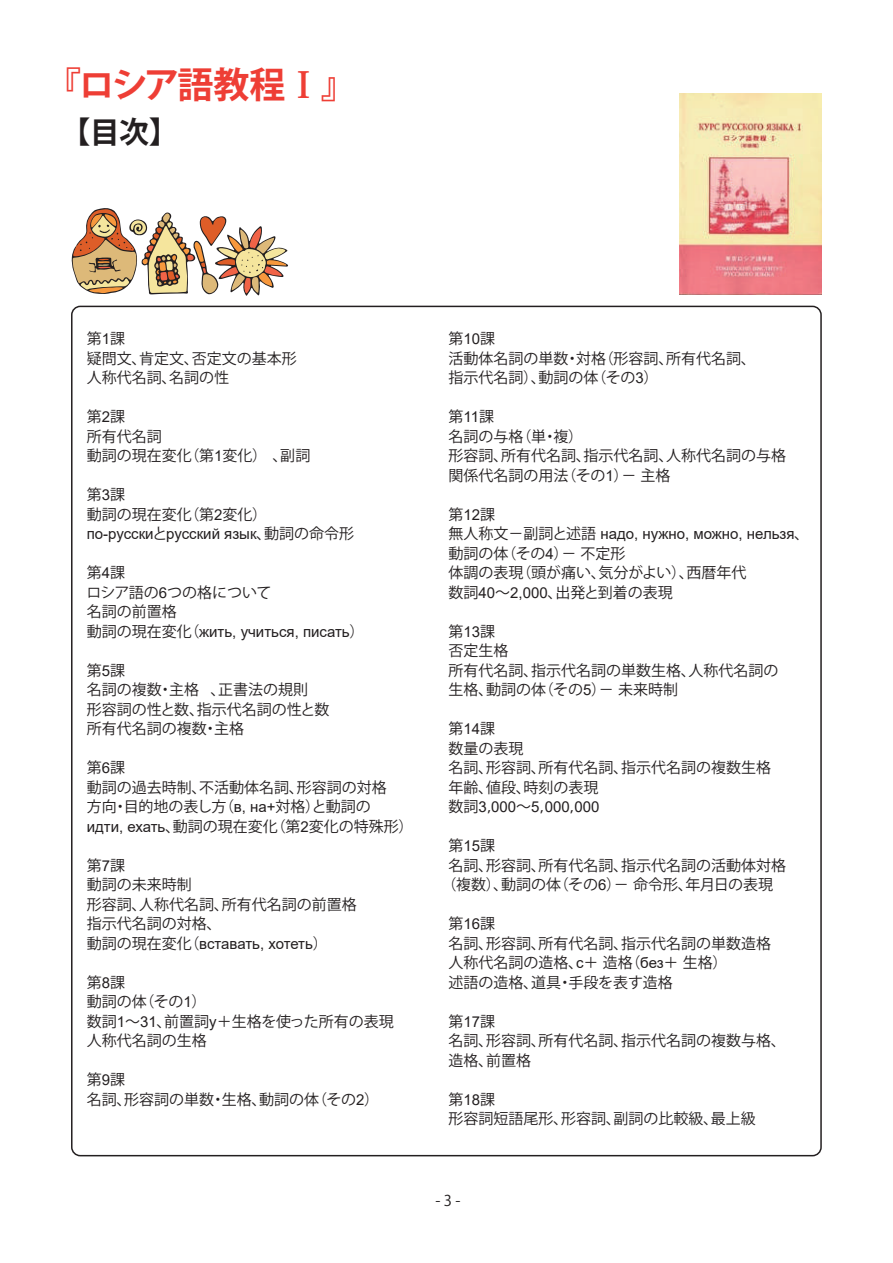
<style>
.page{position:relative;width:893px;height:1263px;background:#fff}
.page>*{position:absolute;margin:0;border:0;box-sizing:border-box;transform-origin:0 0}
.t1{font:700 36px "Koz Go Pr 6 N";letter-spacing:-.06em;color:#ee3e35}
.t2{font:700 30px "Koz Go Pr 6 N";color:#231f20}
.t3{font:15px/19.5px "Koz Go Pro";color:#231f20}
.t4{font:15px "Arial";color:#231f20}
.t5{font:14.85px "Koz Go Pr 6 N";color:#231f20}
.s1{font-family:"Koz Min Pro"}
.s2{font-family:"Arial"}
.s3{font-family:"Koz Go Pr 6 N"}
.s4{font-family:"Koz Go Pro"}
</style>
<div class="page">
<img style="left:680px;top:94px;width:141px;height:201px">
<svg style="left:72px;top:208px;width:216px;height:88px"></svg>
<h1 class="t1" style="left:45px;top:64px;width:313px">『ロシア語教程<span class="s1">Ⅰ</span>』</h1>
<h2 class="t2" style="left:61px;top:115px;width:120px">【目次】</h2>
<p class="t3" style="left:87px;top:329px;width:211px">第<span class="s2">1</span>課<br>疑問文、肯定文、否定文の基本形人称代名詞、名詞の性</p>
<p class="t3" style="left:87px;top:407px;width:225px">第<span class="s2">2</span>課<br>所有代名詞<br>動詞の現在変化（第<span class="s2">1</span>変化）<span class="s3">、</span>副詞</p>
<p class="t3" style="left:87px;top:485px;width:182px">第<span class="s2">3</span>課<br>動詞の現在変化（第<span class="s2">2</span>変化）</p>
<p class="t4" style="left:87px;top:524px;width:269px">по-русски<span class="s4">と</span>русский язык<span class="s3">、</span><span class="s4">動詞の命令形</span></p>
<p class="t3" style="left:86px;top:563px;width:187px">第<span class="s2">4</span>課<br>ロシア語の<span class="s2">6</span>つの格について名詞の前置格</p>
<p class="t4" style="left:87px;top:621px;width:279px"><span class="s4">動詞の現在変化（</span>жить, учиться, писать<span class="s4">）</span></p>
<p class="t3" style="left:87px;top:661px;width:244px">第<span class="s2">5</span>課<br>名詞の複数・主格 <span class="s3">、</span>正書法の規則<br>形容詞の性と数、指示代名詞の性と数所有代名詞の複数・主格</p>
<p class="t3" style="left:87px;top:758px;width:328px">第<span class="s2">6</span>課<br>動詞の過去時制、不活動体名詞、形容詞の対格<br>方向・目的地の表し方（<span class="s2">в, на+</span>対格）と動詞の<br><span class="s2">идти, ехать</span><span class="s3">、</span>動詞の現在変化（第<span class="s2">2</span>変化の特殊形）</p>
<p class="t3" style="left:87px;top:856px;width:271px">第<span class="s2">7</span>課<br>動詞の未来時制<br>形容詞、人称代名詞、所有代名詞の前置格指示代名詞の対格、</p>
<p class="t4" style="left:87px;top:933px;width:242px"><span class="s4">動詞の現在変化（</span>вставать, хотеть<span class="s4">）</span></p>
<p class="t3" style="left:87px;top:973px;width:309px">第<span class="s2">8</span>課<br>動詞の体（その<span class="s2">1</span>）<br>数詞<span class="s2">1</span>～<span class="s2">31</span><span class="s3">、</span>前置詞<span class="s2">y</span>＋生格を使った所有の表現人称代名詞の生格</p>
<p class="t3" style="left:87px;top:1070px;width:294px">第<span class="s2">9</span>課<br>名詞、形容詞の単数・生格、動詞の体（その<span class="s2">2</span>）</p>
<p class="t3" style="left:449px;top:329px;width:309px">第<span class="s2">10</span>課<br>活動体名詞の単数・対格（形容詞、所有代名詞、指示代名詞）、動詞の体（その<span class="s2">3</span>）</p>
<p class="t3" style="left:449px;top:407px;width:339px">第<span class="s2">11</span>課<br>名詞の与格（単・複）<br>形容詞、所有代名詞、指示代名詞、人称代名詞の与格関係代名詞の用法（その<span class="s2">1</span>）－主格</p>
<p class="t3" style="left:449px;top:505px;width:48px">第<span class="s2">12</span>課</p>
<p class="t4" style="left:449px;top:524px;width:362px"><span class="s4">無人称文－副詞と述語</span> надо, нужно, можно, нельзя<span class="s3">、</span></p>
<p class="t3" style="left:449px;top:544px;width:299px">動詞の体（その<span class="s2">4</span>）－不定形<br>体調の表現（頭が痛い、気分がよい）、西暦年代数詞<span class="s2">40</span>～<span class="s2">2,000</span><span class="s3">、</span>出発と到着の表現</p>
<p class="t3" style="left:449px;top:622px;width:332px">第<span class="s2">13</span>課<br>否定生格<br>所有代名詞、指示代名詞の単数生格、人称代名詞の生格、動詞の体（その<span class="s2">5</span>）－未来時制</p>
<p class="t3" style="left:449px;top:719px;width:324px">第<span class="s2">14</span>課<br>数量の表現<br>名詞、形容詞、所有代名詞、指示代名詞の複数生格年齢、値段、時刻の表現</p>
<p class="t4" style="left:449px;top:797px;width:152px"><span class="s4">数詞</span>3<span class="s4">，</span>000<span class="s4">～</span>5<span class="s4">，</span>000<span class="s4">，</span>000</p>
<p class="t3" style="left:449px;top:836px;width:48px">第<span class="s2">15</span>課</p>
<p class="t3" style="left:449px;top:856px;width:339px">名詞、形容詞、所有代名詞、指示代名詞の活動体対格</p>
<p class="t3" style="left:441px;top:875px;width:333px">（複数）、動詞の体（その<span class="s2">6</span>）－命令形、年月日の表現</p>
<p class="t3" style="left:449px;top:914px;width:324px">第<span class="s2">16</span>課<br>名詞、形容詞、所有代名詞、指示代名詞の単数造格人称代名詞の造格、<span class="s2">c</span>＋造格（<span class="s2">без</span>＋生格）<br>述語の造格、道具・手段を表す造格</p>
<p class="t3" style="left:449px;top:1012px;width:339px">第<span class="s2">17</span>課<br>名詞、形容詞、所有代名詞、指示代名詞の複数与格、造格、前置格</p>
<p class="t3" style="left:449px;top:1090px;width:309px">第<span class="s2">18</span>課<br>形容詞短語尾形、形容詞、副詞の比較級、最上級</p>
<p class="t5" style="left:435px;top:1192px;width:27px">- 3 -</p>
</div>
